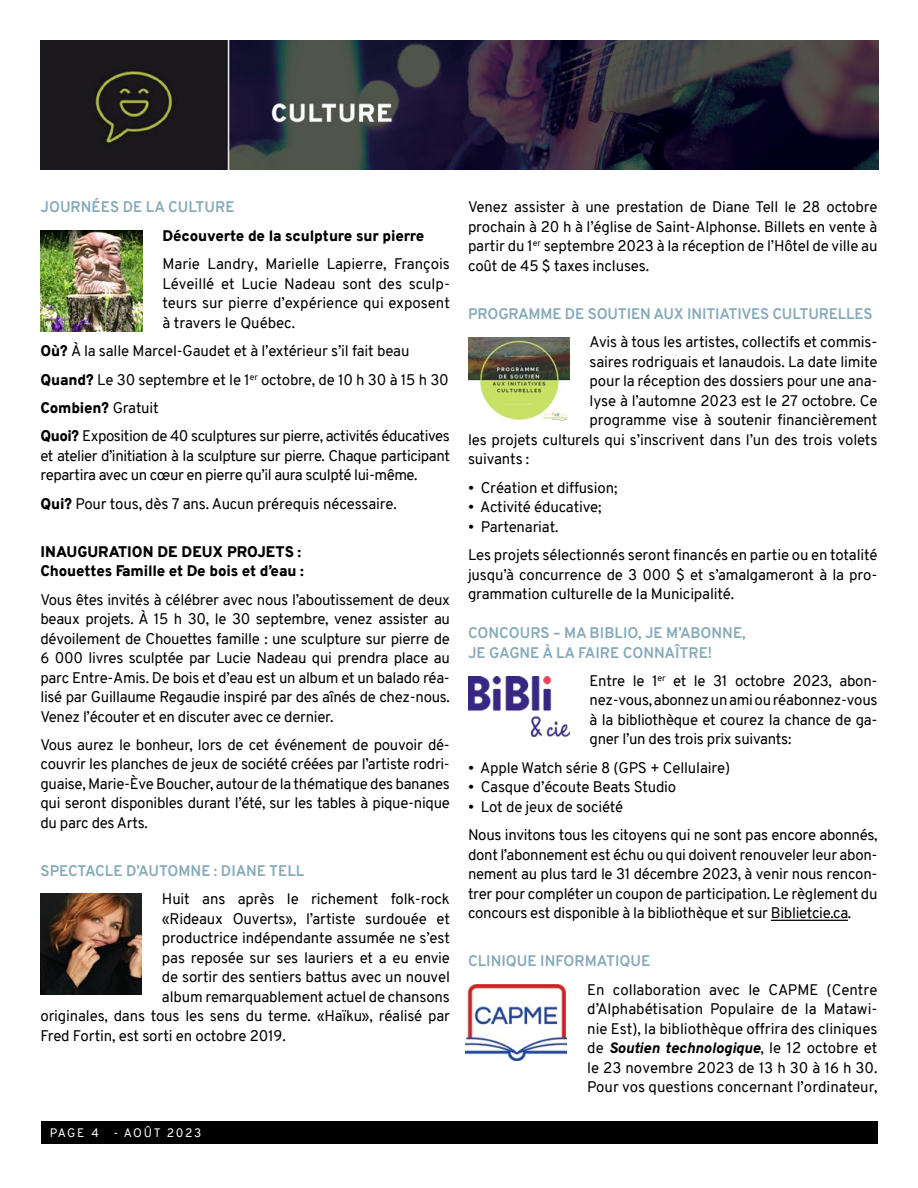
<style>
.page{position:relative;width:918px;height:1188px;background:#fff}
.page>*{position:absolute;margin:0;border:0;box-sizing:border-box;transform-origin:0 0}
.t1{font:15px/19.5px "Overpass";letter-spacing:-.01em;color:#000;text-align:justify}
.t2{font:700 15px/19.5px "Overpass";color:#86aab9}
.t3{font:15px/19.5px "Overpass";letter-spacing:-.03em;color:#000}
.t4{font:900 15px/19.5px "Overpass";letter-spacing:-.01em;color:#000}
.t5{font:12px "Overpass";letter-spacing:.14em;color:#fff}
.s1{font-weight:900}
.s2{font-weight:800;font-style:italic}
</style>
<div class="page">
<div style="left:41px;top:1121px;width:837px;height:23px;background:#000"></div>
<img style="left:41px;top:40px;width:837px;height:129px">
<img style="left:468px;top:337px;width:101px;height:84px">
<img style="left:41px;top:230px;width:101px;height:102px">
<img style="left:468px;top:676px;width:101px;height:60px">
<img style="left:466px;top:984px;width:101px;height:77px">
<img style="left:40px;top:893px;width:102px;height:101px">
<hr style="left:771px;top:920px;width:77px;height:1px;background:#000">
<p class="t2" style="left:41px;top:198px;width:196px">JOURNÉES DE LA CULTURE</p>
<p class="t4" style="left:162px;top:226px;width:263px">Découverte de la sculpture sur pierre</p>
<p class="t1" style="left:162px;top:254px;width:289px">Marie Landry, Marielle Lapierre, François Léveillé et Lucie Nadeau sont des sculp&shy;teurs sur pierre d’expérience qui exposent à travers le Québec.</p>
<p class="t1" style="left:40px;top:337px;width:411px;line-height:28.3px;text-align:left"><span class="s1">Où?</span> À la salle Marcel-Gaudet et à l’extérieur s’il fait beau <span class="s1">Quand?</span> Le 30 septembre et le 1<sup>er</sup> octobre, de 10 h 30 à 15 h 30<br><span class="s1">Combien?</span> Gratuit<br><span class="s1">Quoi?</span> Exposition de 40 sculptures sur pierre, activités éducatives</p>
<p class="t3" style="left:40px;top:446px;width:411px">et atelier d’initiation à la sculpture sur pierre. Chaque participant repartira avec un cœur en pierre qu’il aura sculpté lui-même.</p>
<p class="t1" style="left:40px;top:494px;width:358px"><span class="s1">Qui?</span> Pour tous, dès 7 ans. Aucun prérequis nécessaire.</p>
<p class="t4" style="left:40px;top:542px;width:265px">INAUGURATION DE DEUX PROJETS :<br>Chouettes Famille et De bois et d’eau :</p>
<p class="t1" style="left:40px;top:590px;width:411px">Vous êtes invités à célébrer avec nous l’aboutissement de deux beaux projets. À 15 h 30, le 30 septembre, venez assister au dévoilement de Chouettes famille : une sculpture sur pierre de 6 000 livres sculptée par Lucie Nadeau qui prendra place au parc Entre-Amis. De bois et d’eau est un album et un balado réa&shy;lisé par Guillaume Regaudie inspiré par des aînés de chez-nous.<br>Venez l’écouter et en discuter avec ce dernier.</p>
<p class="t1" style="left:40px;top:735px;width:411px">Vous aurez le bonheur, lors de cet événement de pouvoir dé&shy;couvrir les planches de jeux de société créées par l’artiste rodri&shy;guaise, Marie-Ève Boucher, autour de la thématique des bananes qui seront disponibles durant l’été, sur les tables à pique-nique du parc des Arts.</p>
<p class="t2" style="left:41px;top:861px;width:265px">SPECTACLE D’AUTOMNE : DIANE TELL</p>
<p class="t1" style="left:162px;top:889px;width:289px">Huit ans après le richement folk-rock</p>
<p class="t1" style="left:162px;top:909px;width:289px">«Rideaux Ouverts», l’artiste surdouée et</p>
<p class="t1" style="left:162px;top:928px;width:290px">productrice indépendante assumée ne s’est</p>
<p class="t1" style="left:162px;top:948px;width:290px">pas reposée sur ses lauriers et a eu envie</p>
<p class="t1" style="left:162px;top:967px;width:290px">de sortir des sentiers battus avec un nouvel</p>
<p class="t1" style="left:162px;top:987px;width:289px">album remarquablement actuel de chansons</p>
<p class="t1" style="left:40px;top:1006px;width:411px">originales, dans tous les sens du terme. «Haïku», réalisé par</p>
<p class="t1" style="left:40px;top:1026px;width:247px">Fred Fortin, est sorti en octobre 2019.</p>
<p class="t5" style="left:50px;top:1124px;width:153px">PAGE 4 - AOÛT 2023</p>
<p class="t1" style="left:468px;top:198px;width:411px">Venez assister à une prestation de Diane Tell le 28 octobre prochain à 20 h à l’église de Saint-Alphonse. Billets en vente à partir du 1<sup>er</sup> septembre 2023 à la réception de l’Hôtel de ville au coût de 45 $ taxes incluses.</p>
<p class="t2" style="left:468px;top:304px;width:406px">PROGRAMME DE SOUTIEN AUX INITIATIVES CULTURELLES</p>
<p class="t1" style="left:590px;top:332px;width:289px">Avis à tous les artistes, collectifs et commis-</p>
<p class="t1" style="left:590px;top:352px;width:289px">saires rodriguais et lanaudois. La date limite</p>
<p class="t1" style="left:590px;top:371px;width:289px">pour la réception des dossiers pour une ana-</p>
<p class="t1" style="left:590px;top:391px;width:289px">lyse à l’automne 2023 est le 27 octobre. Ce</p>
<p class="t1" style="left:590px;top:410px;width:289px">programme vise à soutenir financièrement</p>
<p class="t1" style="left:468px;top:430px;width:411px">les projets culturels qui s’inscrivent dans l’un des trois volets</p>
<p class="t1" style="left:468px;top:449px;width:63px">suivants :</p>
<p class="t1" style="left:468px;top:478px;width:151px">• Création et diffusion;</p>
<p class="t1" style="left:468px;top:497px;width:135px">• Activité éducative;</p>
<p class="t1" style="left:468px;top:512px;width:411px;line-height:28.3px">• Partenariat.<br>Les projets sélectionnés seront financés en partie ou en totalité</p>
<p class="t1" style="left:468px;top:565px;width:411px">jusqu’à concurrence de 3 000 $ et s’amalgameront à la pro&shy;grammation culturelle de la Municipalité.</p>
<p class="t2" style="left:468px;top:623px;width:279px">CONCOURS – MA BIBLIO, JE M’ABONNE,<br>JE GAGNE À LA FAIRE CONNAÎTRE!</p>
<p class="t1" style="left:590px;top:671px;width:289px">Entre le 1<sup>er</sup> et le 31 octobre 2023, abon&shy;nez-vous, abonnez un ami ou réabonnez-vous à la bibliothèque et courez la chance de ga&shy;gner l’un des trois prix suivants:</p>
<p class="t1" style="left:468px;top:758px;width:264px">• Apple Watch série 8 (GPS + Cellulaire)</p>
<p class="t1" style="left:468px;top:777px;width:210px">• Casque d’écoute Beats Studio</p>
<p class="t1" style="left:468px;top:793px;width:411px;line-height:28.3px">• Lot de jeux de société<br>Nous invitons tous les citoyens qui ne sont pas encore abonnés,</p>
<p class="t1" style="left:468px;top:845px;width:411px">dont l’abonnement est échu ou qui doivent renouveler leur abon&shy;nement au plus tard le 31 décembre 2023, à venir nous rencon&shy;trer pour compléter un coupon de participation. Le règlement du concours est disponible à la bibliothèque et sur Biblietcie.ca.</p>
<p class="t2" style="left:468px;top:951px;width:184px">CLINIQUE INFORMATIQUE</p>
<p class="t1" style="left:587px;top:980px;width:292px">En collaboration avec le CAPME (Centre d’Alphabétisation Populaire de la Matawi&shy;nie Est), la bibliothèque offrira des cliniques de <span class="s2">Soutien technologique</span>, le 12 octobre et le 23 novembre 2023 de 13 h 30 à 16 h 30.<br>Pour vos questions concernant l’ordinateur,</p>
</div>
